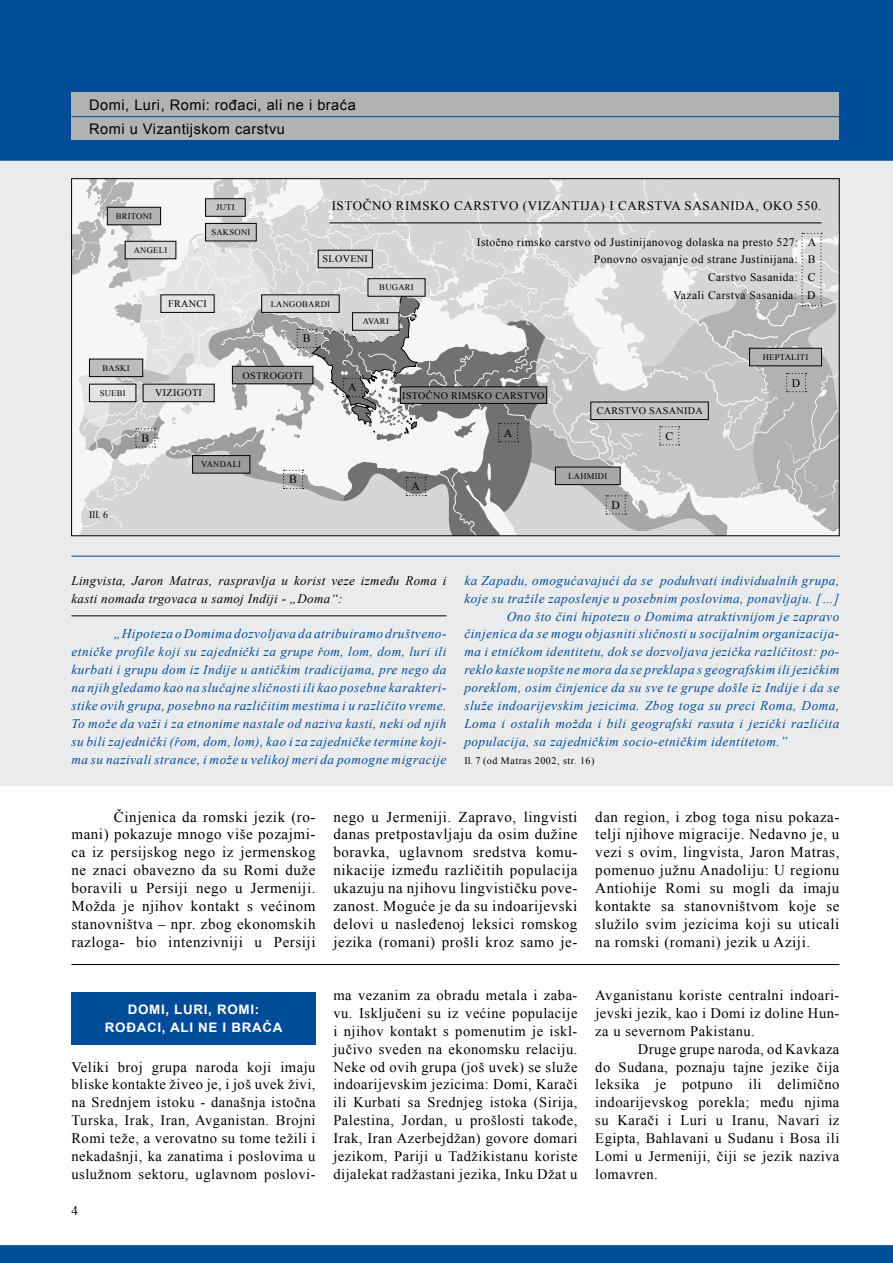
<style>
.page{position:relative;width:893px;height:1263px;background:#fff}
.page>*{position:absolute;margin:0;border:0;box-sizing:border-box;transform-origin:0 0}
.t1{font:15px/17.9px "Times New Roman";letter-spacing:.04em;color:#000;text-align:justify}
.t2{font:14.55px/17.9px "Times New Roman";letter-spacing:.035em;color:#000;text-align:justify}
.t3{font:14.55px/24px "Arial";letter-spacing:.035em;color:#000}
.t4{font:italic 13.35px/17.9px "Times New Roman";letter-spacing:.035em;color:#004c99;text-align:justify}
.t5{font:italic 13.05px/17.9px "Times New Roman";letter-spacing:.025em;color:#000}
.t6{font:13.05px "Times New Roman";letter-spacing:.045em;color:#000}
.t7{font:700 13.05px/17.5px "Arial";letter-spacing:.05em;color:#fff;text-align:center}
.t8{font:11.55px/17.9px "Times New Roman";letter-spacing:.035em;color:#000;text-align:right}
.t9{font:10.05px "Times New Roman";letter-spacing:.03em;color:#000}
.t10{font:10.05px "Times New Roman";letter-spacing:.05em;color:#000}
.t11{font:8.55px "Times New Roman";letter-spacing:.03em;color:#000}
</style>
<div class="page">
<div style="left:0;top:149px;width:893px;height:637px;background:#eaebec"></div>
<div style="left:0;top:0;width:893px;height:161px;background:#004c99"></div>
<div style="left:0;top:1245px;width:893px;height:18px;background:#004c99"></div>
<div style="left:71px;top:92px;width:768px;height:48px;background:#b1b2b4"></div>
<hr style="left:71px;top:116px;width:768px;height:1px;background:#004c99">
<div style="left:71px;top:992px;width:244px;height:52px;background:#004c99"></div>
<hr style="left:71px;top:964px;width:768px;height:1px;background:#000">
<hr style="left:71px;top:556px;width:769px;height:1px;background:#004c99">
<hr style="left:71px;top:616px;width:375px;height:1px;background:#000">
<svg style="left:72px;top:179px;width:767px;height:357px"></svg>
<p class="t3" style="left:89px;top:93px;width:268px">Domi, Luri, Romi: rođaci, ali ne i braća<br>Romi u Vizantijskom carstvu</p>
<p class="t11" style="left:116px;top:210px;width:38px">britoni</p>
<p class="t11" style="left:134px;top:244px;width:8px">Ang</p>
<p class="t11" style="left:153px;top:244px;width:15px">eli</p>
<p class="t11" style="left:216px;top:202px;width:20px">Jut i</p>
<p class="t11" style="left:211px;top:227px;width:41px">Saks oni</p>
<p class="t9" style="left:168px;top:297px;width:40px">Franc i</p>
<p class="t6" style="left:332px;top:197px;width:15px">Isto</p>
<p class="t6" style="left:363px;top:197px;width:43px">čno rims</p>
<p class="t6" style="left:430px;top:197px;width:44px">ko carstvo</p>
<p class="t6" style="left:523px;top:197px;width:24px">(Vizantija</p>
<p class="t6" style="left:601px;top:197px;width:28px">) i Carstva</p>
<p class="t6" style="left:685px;top:197px;width:18px">Sasanida</p>
<p class="t6" style="left:755px;top:197px;width:68px">, oko 550.</p>
<p class="t8" style="left:477px;top:233px;width:341px">Istočno rimsko carstvo od Justinijanovog dolaska na presto 527: A Ponovno osvajanje od strane Justinijana: B<br>Carstvo Sasanida: C<br>Vazali Carstva Sasanida: D</p>
<p class="t9" style="left:323px;top:252px;width:47px">Sloveni</p>
<p class="t11" style="left:271px;top:298px;width:61px">Langobardi</p>
<p class="t11" style="left:379px;top:282px;width:36px">Bugari</p>
<p class="t8" style="left:303px;top:329px;width:9px">B</p>
<p class="t11" style="left:363px;top:316px;width:28px">Avari</p>
<p class="t11" style="left:763px;top:351px;width:47px">Heptaliti</p>
<p class="t11" style="left:103px;top:362px;width:28px">Baski</p>
<p class="t11" style="left:100px;top:387px;width:28px">Suebi</p>
<p class="t9" style="left:89px;top:508px;width:20px">Ill. 6</p>
<p class="t9" style="left:155px;top:386px;width:48px">Vizigoti</p>
<p class="t9" style="left:243px;top:368px;width:8px">Ostr</p>
<p class="t9" style="left:270px;top:368px;width:34px">ogoti</p>
<p class="t8" style="left:348px;top:378px;width:10px">A</p>
<p class="t9" style="left:402px;top:388px;width:11px">Isto</p>
<p class="t9" style="left:426px;top:388px;width:33px">čno rims</p>
<p class="t9" style="left:477px;top:388px;width:34px">ko carstvo</p>
<p class="t9" style="left:597px;top:404px;width:23px">Carstv</p>
<p class="t9" style="left:639px;top:404px;width:66px">o Sasanida</p>
<p class="t8" style="left:504px;top:424px;width:10px">A</p>
<p class="t8" style="left:141px;top:429px;width:9px">B</p>
<p class="t8" style="left:665px;top:427px;width:9px">C</p>
<p class="t11" style="left:201px;top:459px;width:41px">Vandali</p>
<p class="t8" style="left:289px;top:470px;width:9px">B</p>
<p class="t8" style="left:411px;top:477px;width:10px">A</p>
<p class="t11" style="left:568px;top:470px;width:41px">Lahmidi</p>
<p class="t8" style="left:611px;top:496px;width:10px">D</p>
<p class="t8" style="left:792px;top:374px;width:10px">D</p>
<p class="t5" style="left:71px;top:571px;width:377px">Lingvista, Jaron Matras, raspravlja u korist veze između Roma i kasti nomada trgovaca u samoj Indiji - „Doma“:</p>
<p class="t4" style="left:71px;top:625px;width:377px;text-indent:43px">„Hipoteza o Domima dozvoljava da atribuiramo društveno&shy;etničke profile koji su zajednički za grupe řom, lom, dom, luri ili kurbati i grupu dom iz Indije u antičkim tradicijama, pre nego da na njih gledamo kao na slučajne sličnosti ili kao posebne karakteri&shy;stike ovih grupa, posebno na različitim mestima i u različito vreme.<br>To može da važi i za etnonime nastale od naziva kasti, neki od njih su bili zajednički (řom, dom, lom), kao i za zajedničke termine koji&shy;ma su nazivali strance, i može u velikoj meri da pomogne migracije</p>
<p class="t4" style="left:464px;top:571px;width:377px">ka Zapadu, omogućavajući da se poduhvati individualnih grupa,</p>
<p class="t4" style="left:464px;top:589px;width:377px">koje su tražile zaposlenje u posebnim poslovima, ponavljaju. […]</p>
<p class="t4" style="left:507px;top:607px;width:334px">Ono što čini hipotezu o Domima atraktivnijom je zapravo</p>
<p class="t4" style="left:464px;top:625px;width:377px">činjenica da se mogu objasniti sličnosti u socijalnim organizacija-</p>
<p class="t4" style="left:464px;top:643px;width:377px">ma i etničkom identitetu, dok se dozvoljava jezička različitost: po-</p>
<p class="t4" style="left:464px;top:660px;width:376px">reklo kaste uopšte ne mora da se preklapa s geografskim ili jezičkim</p>
<p class="t4" style="left:464px;top:678px;width:376px">poreklom, osim činjenice da su sve te grupe došle iz Indije i da se</p>
<p class="t4" style="left:464px;top:696px;width:377px">služe indoarijevskim jezicima. Zbog toga su preci Roma, Doma,</p>
<p class="t4" style="left:464px;top:714px;width:377px">Loma i ostalih možda i bili geografski rasuta i jezički različita</p>
<p class="t4" style="left:464px;top:732px;width:325px">populacija, sa zajedničkim socio-etničkim identitetom.”</p>
<p class="t10" style="left:464px;top:753px;width:132px">Il. 7 (od Matras 2002, str. 16)</p>
<p class="t1" style="left:71px;top:807px;width:246px;text-indent:43px">Činjenica da romski jezik (ro&shy;mani) pokazuje mnogo više pozajmi&shy;ca iz persijskog nego iz jermenskog ne znaci obavezno da su Romi duže boravili u Persiji nego u Jermeniji.<br>Možda je njihov kontakt s većinom stanovništva – npr. zbog ekonomskih razloga- bio intenzivniji u Persiji</p>
<p class="t1" style="left:333px;top:807px;width:246px">nego u Jermeniji. Zapravo, lingvisti danas pretpostavljaju da osim dužine boravka, uglavnom sredstva komu&shy;nikacije između različitih populacija ukazuju na njihovu lingvističku pove&shy;zanost. Moguće je da su indoarijevski delovi u nasleđenoj leksici romskog jezika (romani) prošli kroz samo je-</p>
<p class="t1" style="left:595px;top:807px;width:246px">dan region, i zbog toga nisu pokaza&shy;telji njihove migracije. Nedavno je, u vezi s ovim, lingvista, Jaron Matras, pomenuo južnu Anadoliju: U regionu Antiohije Romi su mogli da imaju kontakte sa stanovništvom koje se služilo svim jezicima koji su uticali na romski (romani) jezik u Aziji.</p>
<p class="t7" style="left:105px;top:1001px;width:179px">DOMI, LURI, ROMI:<br>ROĐACI, ALI NE I BRAĆA</p>
<p class="t2" style="left:71px;top:1057px;width:246px">Veliki broj grupa naroda koji imaju bliske kontakte živeo je, i još uvek živi, na Srednjem istoku - današnja istočna Turska, Irak, Iran, Avganistan. Brojni Romi teže, a verovatno su tome težili i nekadašnji, ka zanatima i poslovima u uslužnom sektoru, uglavnom poslovi-</p>
<p class="t2" style="left:333px;top:986px;width:246px">ma vezanim za obradu metala i zaba&shy;vu. Isključeni su iz većine populacije i njihov kontakt s pomenutim je iskl&shy;jučivo sveden na ekonomsku relaciju.<br>Neke od ovih grupa (još uvek) se služe indoarijevskim jezicima: Domi, Karači ili Kurbati sa Srednjeg istoka (Sirija, Palestina, Jordan, u prošlosti takođe, Irak, Iran Azerbejdžan) govore domari jezikom, Pariji u Tadžikistanu koriste dijalekat radžastani jezika, Inku Džat u</p>
<p class="t2" style="left:595px;top:986px;width:246px">Avganistanu koriste centralni indoari&shy;jevski jezik, kao i Domi iz doline Hun&shy;za u severnom Pakistanu.</p>
<p class="t2" style="left:595px;top:1040px;width:246px;text-indent:43px">Druge grupe naroda, od Kavkaza do Sudana, poznaju tajne jezike čija leksika je potpuno ili delimično indoarijevskog porekla; među njima su Karači i Luri u Iranu, Navari iz Egipta, Bahlavani u Sudanu i Bosa ili Lomi u Jermeniji, čiji se jezik naziva lomavren.</p>
</div>
